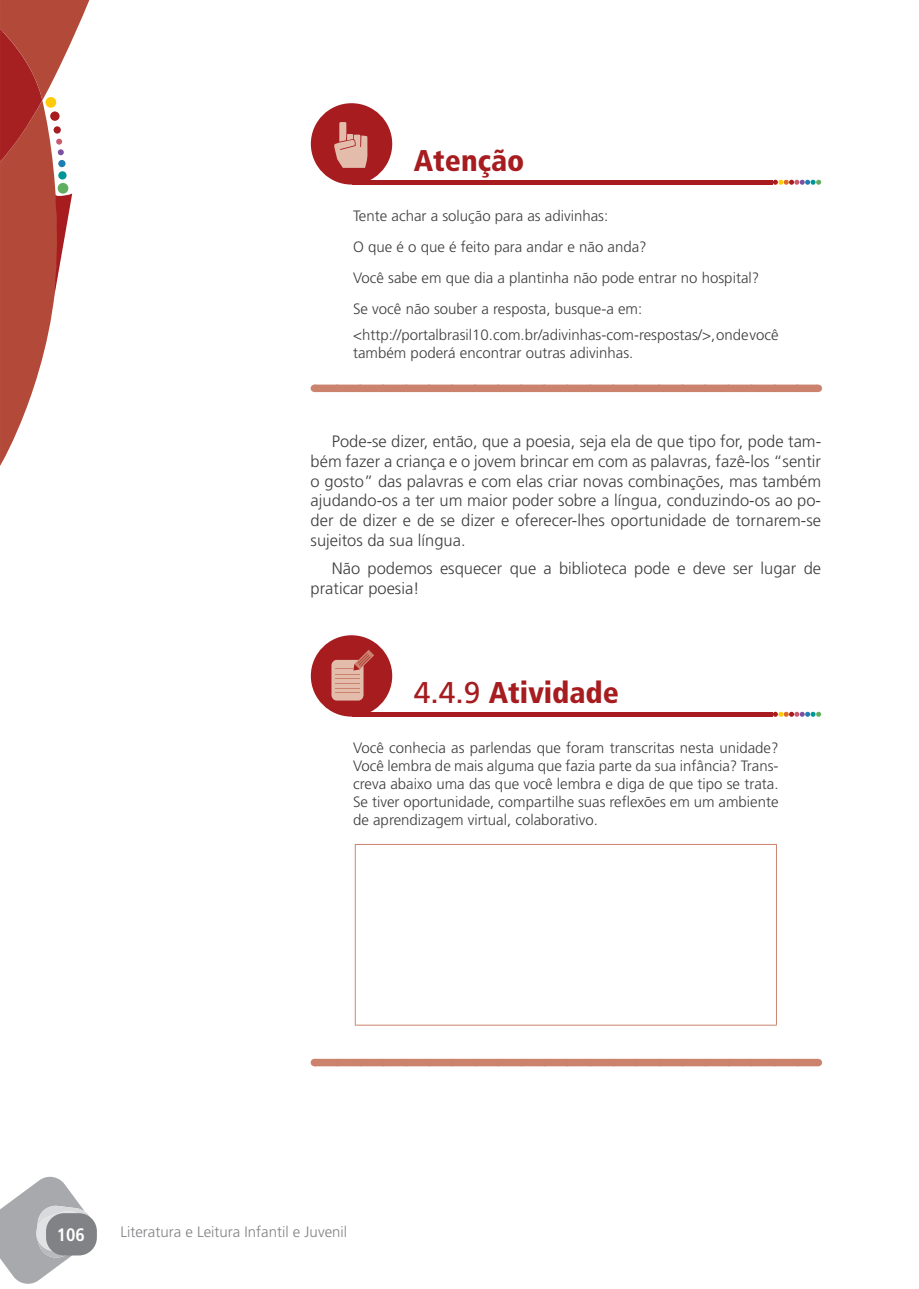
<style>
.page{position:relative;width:919px;height:1289px;background:#fff}
.page>*{position:absolute;margin:0;border:0;box-sizing:border-box;transform-origin:0 0}
.t1{font:900 condensed 30px "Frutiger LT Std";color:#a61c1f}
.t2{font:700 condensed 18px "Frutiger LT Std";color:#fff}
.t3{font:300 16.5px/19.8px "Frutiger LT Std";color:#3e3e3f;text-align:justify}
.t4{font:300 15px/18px "Frutiger LT Std";color:#3e3e3f}
.t5{font:300 15px "Frutiger LT Std";color:#808285}
.s1{font-weight:400;font-stretch:normal}
</style>
<div class="page">
<svg style="left:0;top:1176px;width:96px;height:107px"></svg>
<div style="left:46px;top:1213px;width:51px;height:42px;background:#808285;border-radius:18px"></div>
<svg style="left:0;top:0;width:89px;height:466px"></svg>
<div style="left:314px;top:384px;width:503px;height:8px;background:#cb836e"></div>
<svg style="left:337px;top:384px;width:468px;height:1px"></svg>
<div style="left:314px;top:1058px;width:503px;height:8px;background:#cb836e"></div>
<svg style="left:337px;top:1058px;width:468px;height:1px"></svg>
<div style="left:311px;top:103px;width:81px;height:81px;background:#a61c1f;border-radius:50%"></div>
<svg style="left:334px;top:122px;width:33px;height:46px"></svg>
<hr style="left:352px;top:180px;width:420px;height:4px;background:#a61c1f">
<svg style="left:772px;top:180px;width:49px;height:5px"></svg>
<div style="left:311px;top:635px;width:81px;height:81px;background:#a61c1f;border-radius:50%"></div>
<svg style="left:331px;top:650px;width:43px;height:50px"></svg>
<hr style="left:352px;top:712px;width:420px;height:4px;background:#a61c1f">
<svg style="left:772px;top:711px;width:49px;height:5px"></svg>
<hr style="left:355px;top:844px;width:421px;height:1px;background:#cb836e">
<hr style="left:355px;top:844px;width:1px;height:180px;background:#cb836e">
<hr style="left:776px;top:844px;width:1px;height:180px;background:#cb836e">
<hr style="left:355px;top:1024px;width:421px;height:1px;background:#cb836e">
<h1 class="t1" style="left:414px;top:143px;width:112px">Atenção</h1>
<p class="t4" style="left:353px;top:201px;width:407px;line-height:30.8px">Tente achar a solução para as adivinhas:<br>O que é o que é feito para andar e não anda?<br>Você sabe em que dia a plantinha não pode entrar no hospital?<br>Se você não souber a resposta, busque-a em:</p>
<p class="t4" style="left:353px;top:326px;width:427px">&lt;http://portalbrasil10.com.br/adivinhas-com-respostas/&gt;, onde você também poderá encontrar outras adivinhas.</p>
<p class="t3" style="left:310px;top:431px;width:512px;text-indent:21px">Pode-se dizer, então, que a poesia, seja ela de que tipo for, pode tam&shy;bém fazer a criança e o jovem brincar em com as palavras, fazê-los “sentir o gosto” das palavras e com elas criar novas combinações, mas também ajudando-os a ter um maior poder sobre a língua, conduzindo-os ao po&shy;der de dizer e de se dizer e oferecer-lhes oportunidade de tornarem-se sujeitos da sua língua.</p>
<p class="t3" style="left:310px;top:559px;width:512px;text-indent:21px">Não podemos esquecer que a biblioteca pode e deve ser lugar de praticar poesia!</p>
<h1 class="t1" style="left:414px;top:674px;width:207px"><span class="s1">4.4.9</span> Atividade</h1>
<p class="t4" style="left:353px;top:739px;width:427px;text-align:justify">Você conhecia as parlendas que foram transcritas nesta unidade?<br>Você lembra de mais alguma que fazia parte da sua infância? Trans&shy;creva abaixo uma das que você lembra e diga de que tipo se trata.<br>Se tiver oportunidade, compartilhe suas reflexões em um ambiente de aprendizagem virtual, colaborativo.</p>
<p class="t2" style="left:57px;top:1223px;width:30px">106</p>
<p class="t5" style="left:120px;top:1223px;width:228px">Literatura e Leitura Infantil e Juvenil</p>
</div>
